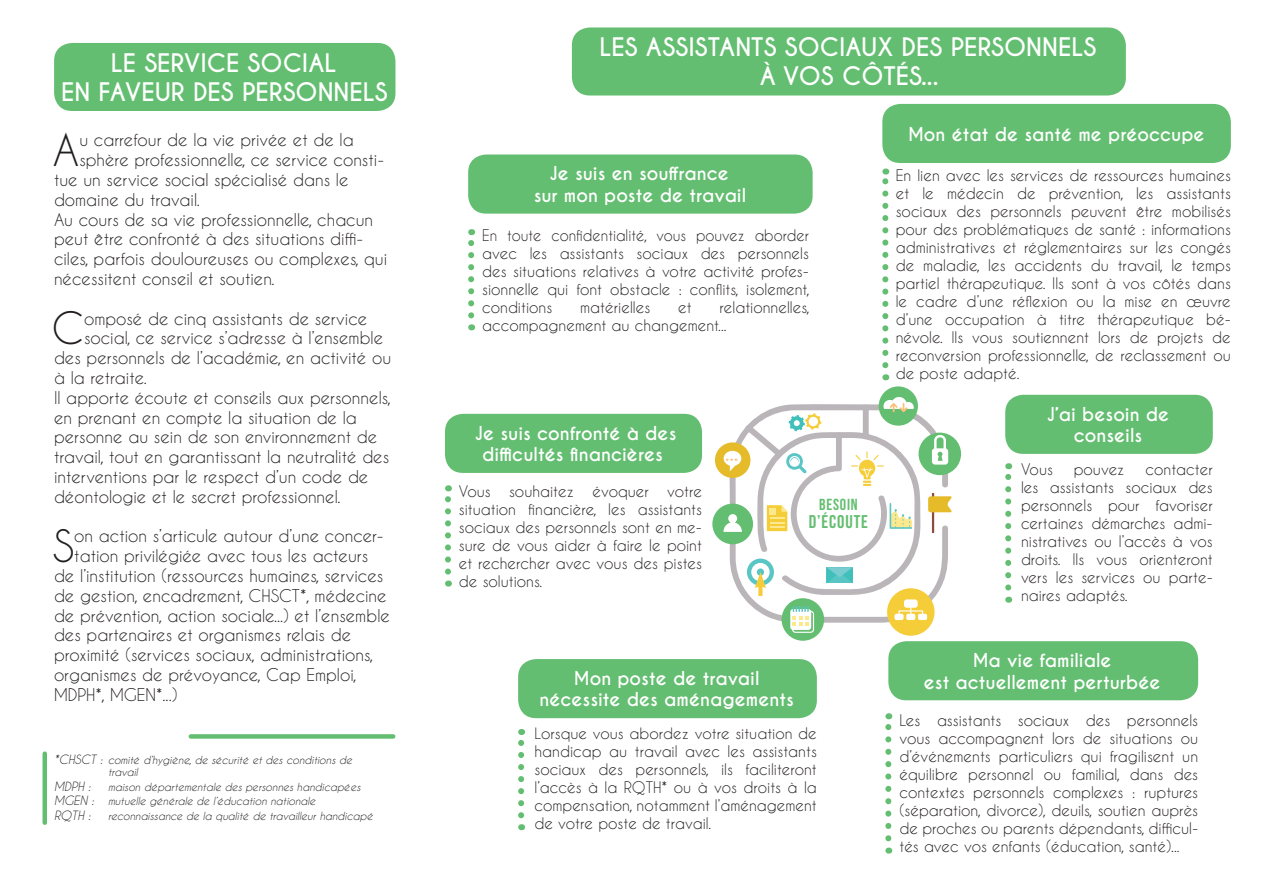
<style>
.page{position:relative;width:1263px;height:893px;background:#fff}
.page>*{position:absolute;margin:0;border:0;box-sizing:border-box;transform-origin:0 0}
.t1{font:41.85px "Caviar Dreams";color:#231f20}
.t2{font:700 24px/28.8px "Caviar Dreams";color:#fff;text-align:center}
.t3{font:18.45px "Bebas Neue";letter-spacing:.05em;color:#64be71}
.t4{font:700 18px/21.6px "Caviar Dreams";color:#fff;text-align:center}
.t5{font:16.5px "Caviar Dreams";color:#231f20}
.t6{font:16.05px "Bebas Neue";letter-spacing:.05em;color:#64be71}
.t7{font:15px/18px "Caviar Dreams";color:#231f20;text-align:justify}
.t8{font:15px/18px "Caviar Dreams";color:#231f20;text-align:justify;scale:.96 1}
.t9{font:14.7px "Caviar Dreams";color:#231f20}
.t10{font:italic 12px "Caviar Dreams";color:#231f20}
.t11{font:italic 10.5px/12.6px "Caviar Dreams";color:#231f20}
.s1{font-size:12px}
.s2{font-size:15px}
</style>
<div class="page">
<div style="left:54px;top:43px;width:341px;height:68px;background:#64be71;border-radius:18px"></div>
<div style="left:715px;top:442px;width:35px;height:36px;background:#e5bb2a;border-radius:50%"></div>
<div style="left:918px;top:433px;width:43px;height:42px;background:#64be71;border-radius:50%"></div>
<div style="left:782px;top:598px;width:42px;height:43px;background:#64be71;border-radius:50%"></div>
<svg style="left:887px;top:588px;width:47px;height:48px"></svg>
<div style="left:712px;top:504px;width:41px;height:40px;background:#64be71;border-radius:50%"></div>
<div style="left:879px;top:386px;width:39px;height:40px;background:#64be71;border-radius:50%"></div>
<svg style="left:723px;top:397px;width:229px;height:236px"></svg>
<div style="left:468px;top:155px;width:345px;height:59px;background:#64be71;border-radius:18px"></div>
<div style="left:518px;top:659px;width:299px;height:59px;background:#64be71;border-radius:18px"></div>
<div style="left:888px;top:641px;width:310px;height:59px;background:#64be71;border-radius:18px"></div>
<div style="left:1005px;top:395px;width:208px;height:59px;background:#64be71;border-radius:18px"></div>
<div style="left:445px;top:414px;width:257px;height:59px;background:#64be71;border-radius:18px"></div>
<div style="left:882px;top:104px;width:349px;height:59px;background:#64be71;border-radius:18px"></div>
<div style="left:572px;top:27px;width:554px;height:69px;background:#64be71;border-radius:18px"></div>
<svg style="left:468px;top:229px;width:6px;height:86px"></svg>
<svg style="left:445px;top:485px;width:6px;height:87px"></svg>
<svg style="left:518px;top:729px;width:6px;height:86px"></svg>
<svg style="left:882px;top:169px;width:6px;height:196px"></svg>
<svg style="left:1005px;top:463px;width:6px;height:125px"></svg>
<svg style="left:885px;top:713px;width:6px;height:125px"></svg>
<div style="left:191px;top:734px;width:202px;height:5px;background:#64be71"></div>
<hr style="left:43px;top:754px;width:4px;height:69px;background:#64be71">
<h2 class="t2" style="left:61px;top:49px;width:328px">LE SERVICE SOCIAL<br>EN FAVEUR DES PERSONNELS</h2>
<h1 class="t1" style="left:53px;top:125px;width:28px">A</h1>
<p class="t5" style="left:79px;top:130px;width:276px">u carrefour de la vie privée et de la</p>
<p class="t5" style="left:79px;top:150px;width:306px">sphère professionnelle, ce service consti-</p>
<p class="t5" style="left:54px;top:170px;width:296px">tue un service social spécialisé dans le</p>
<p class="t5" style="left:54px;top:190px;width:147px">domaine du travail.</p>
<p class="t5" style="left:54px;top:209px;width:321px">Au cours de sa vie professionnelle, chacun</p>
<p class="t5" style="left:54px;top:229px;width:311px">peut être confronté à des situations diffi-</p>
<p class="t5" style="left:54px;top:249px;width:335px">ciles, parfois douloureuses ou complexes, qui</p>
<p class="t5" style="left:54px;top:269px;width:222px">nécessitent conseil et soutien.</p>
<h1 class="t1" style="left:51px;top:303px;width:34px">C</h1>
<p class="t5" style="left:84px;top:308px;width:285px">omposé de cinq assistants de service</p>
<p class="t5" style="left:84px;top:328px;width:301px">social, ce service s’adresse à l’ensemble</p>
<p class="t5" style="left:54px;top:348px;width:339px">des personnels de l’académie, en activité ou</p>
<p class="t5" style="left:54px;top:368px;width:94px">à la retraite.</p>
<p class="t5" style="left:54px;top:388px;width:338px">Il apporte écoute et conseils aux personnels,</p>
<p class="t5" style="left:54px;top:407px;width:304px">en prenant en compte la situation de la</p>
<p class="t5" style="left:54px;top:427px;width:325px">personne au sein de son environnement de</p>
<p class="t5" style="left:54px;top:447px;width:337px">travail, tout en garantissant la neutralité des</p>
<p class="t5" style="left:54px;top:467px;width:316px">interventions par le respect d’un code de</p>
<p class="t5" style="left:54px;top:487px;width:288px">déontologie et le secret professionnel.</p>
<h1 class="t1" style="left:53px;top:521px;width:23px">S</h1>
<p class="t5" style="left:74px;top:526px;width:311px">on action s’articule autour d’une concer-</p>
<p class="t5" style="left:74px;top:546px;width:296px">tation privilégiée avec tous les acteurs</p>
<p class="t5" style="left:54px;top:566px;width:331px">de l’institution (ressources humaines, services</p>
<p class="t5" style="left:54px;top:586px;width:334px">de gestion, encadrement, CHSCT*, médecine</p>
<p class="t5" style="left:54px;top:605px;width:337px">de prévention, action sociale...) et l’ensemble</p>
<p class="t5" style="left:54px;top:625px;width:299px">des partenaires et organismes relais de</p>
<p class="t5" style="left:54px;top:645px;width:321px">proximité (services sociaux, administrations,</p>
<p class="t5" style="left:54px;top:665px;width:304px">organismes de prévoyance, Cap Emploi,</p>
<p class="t5" style="left:54px;top:685px;width:125px">MDPH*, MGEN*...)</p>
<p class="t11" style="left:108px;top:753px;width:246px;text-indent:-54px"><span class="s1">*CHSCT :</span> comité d’hygiène, de sécurité et des conditions de travail</p>
<p class="t10" style="left:54px;top:779px;width:38px">MDPH :</p>
<p class="t11" style="left:54px;top:780px;width:308px;line-height:14.4px;text-indent:54px">maison départementale des personnes handicapées<br><span class="s1">MGEN :</span> mutuelle générale de l’éducation nationale</p>
<p class="t10" style="left:54px;top:808px;width:38px">RQTH :</p>
<p class="t11" style="left:108px;top:809px;width:267px">reconnaissance de la qualité de travailleur handicapé</p>
<h2 class="t2" style="left:600px;top:34px;width:498px">LES ASSISTANTS SOCIAUX DES PERSONNELS<br>À VOS CÔTÉS...</h2>
<p class="t4" style="left:534px;top:163px;width:214px">Je suis en souffrance<br>sur mon poste de travail</p>
<p class="t8" style="left:482px;top:226px;width:342px">En toute confidentialité, vous pouvez aborder avec les assistants sociaux des personnels des situations relatives à votre activité profes&shy;sionnelle qui font obstacle : conflits, isolement, conditions</p>
<p class="t7" style="left:482px;top:298px;width:329px;text-indent:237px">relationnelles, accompagnement au changement...</p>
<p class="t7" style="left:580px;top:298px;width:72px">matérielles</p>
<p class="t7" style="left:678px;top:298px;width:15px">et</p>
<p class="t4" style="left:908px;top:123px;width:298px">Mon état de santé me préoccupe</p>
<p class="t7" style="left:896px;top:166px;width:337px">En lien avec les services de ressources humaines et le médecin de prévention, les assistants sociaux des personnels peuvent être mobilisés pour des problématiques de santé : informations administratives et réglementaires sur les congés de maladie, les accidents du travail, le temps partiel thérapeutique. Ils sont à vos côtés dans le cadre d’une réflexion ou la mise en œuvre d’une occupation à titre thérapeutique bé&shy;névole. Ils vous soutiennent lors de projets de reconversion professionnelle, de reclassement ou de poste adapté.</p>
<p class="t4" style="left:1047px;top:403px;width:124px">J’ai besoin de</p>
<p class="t4" style="left:475px;top:422px;width:203px">Je suis confronté à des</p>
<p class="t4" style="left:1074px;top:425px;width:70px">conseils</p>
<p class="t4" style="left:482px;top:444px;width:182px">difficultés financières</p>
<p class="t7" style="left:1021px;top:460px;width:33px">Vous</p>
<p class="t7" style="left:1074px;top:460px;width:52px">pouvez</p>
<p class="t7" style="left:1021px;top:460px;width:193px;text-indent:125px">contacter les assistants sociaux des personnels pour favoriser certaines démarches admi&shy;nistratives ou l’accès à vos droits. Ils vous orienteront vers les services ou parte&shy;naires adaptés.</p>
<p class="t7" style="left:459px;top:482px;width:245px">Vous souhaitez évoquer votre situation financière, les assistants sociaux des personnels sont en me&shy;sure de vous aider à faire le point et rechercher avec vous des pistes de solutions.</p>
<p class="t6" style="left:819px;top:496px;width:40px">BESOIN</p>
<p class="t3" style="left:809px;top:511px;width:61px">D’ÉCOUTE</p>
<p class="t4" style="left:539px;top:668px;width:256px">Mon poste de travail nécessite des aménagements</p>
<p class="t9" style="left:534px;top:724px;width:284px">Lorsque vous abordez votre situation <span class="s2">de</span></p>
<p class="t7" style="left:534px;top:742px;width:284px">handicap au travail avec les assistants sociaux des personnels, ils faciliteront l’accès à la RQTH* ou à vos droits à la compensation, notamment l’aménagement de votre poste de travail.</p>
<p class="t4" style="left:924px;top:650px;width:238px">Ma vie familiale<br>est actuellement perturbée</p>
<p class="t7" style="left:899px;top:711px;width:300px">Les assistants sociaux des personnels vous accompagnent lors de situations ou d’événements particuliers qui fragilisent un équilibre personnel ou familial, dans des contextes personnels complexes : ruptures (séparation, divorce), deuils, soutien auprès de proches ou parents dépendants, difficul&shy;tés avec vos enfants (éducation, santé)...</p>
</div>
